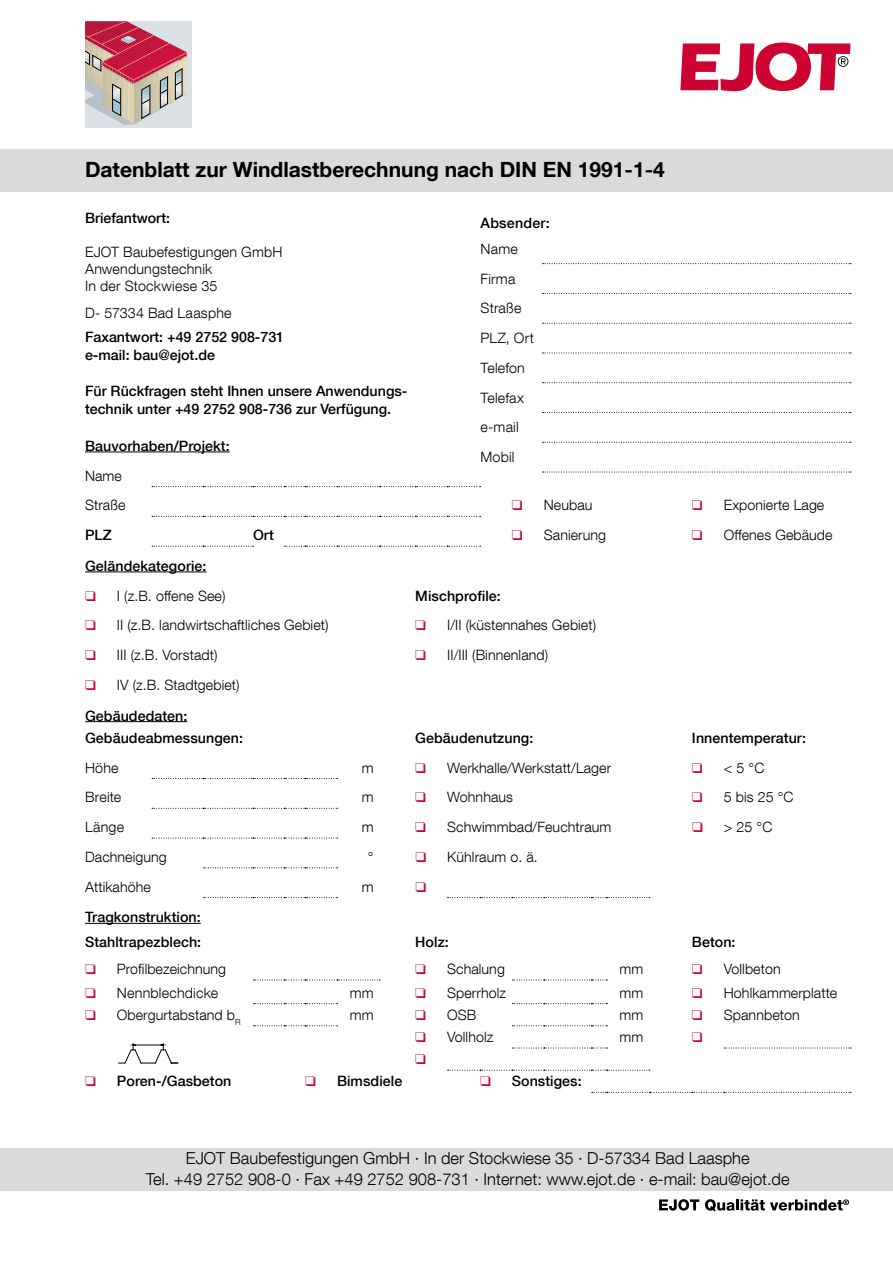
<style>
.page{position:relative;width:893px;height:1263px;background:#fff}
.page>*{position:absolute;margin:0;border:0;box-sizing:border-box;transform-origin:0 0}
.t1{font:700 21px "Helvetica Neue LT Com";color:#000}
.t2{font:300 16.5px/21px "Helvetica Neue LT Com";color:#000;text-align:center}
.t3{font:300 14.25px/29.7px "Helvetica Neue LT Com";letter-spacing:.005em;color:#000}
.t4{font:500 14.25px/18px "Helvetica Neue LT Com";letter-spacing:.005em;color:#000}
.s1{color:#cd0332}
.s2{font-weight:500}
</style>
<div class="page">
<svg style="left:680px;top:43px;width:170px;height:48px"></svg>
<svg style="left:659px;top:1199px;width:40px;height:11px"></svg>
<svg style="left:705px;top:1199px;width:144px;height:12px"></svg>
<div style="left:0;top:1148px;width:893px;height:43px;background:#d9dadb"></div>
<svg style="left:543px;top:263px;width:308px;height:1px"></svg>
<svg style="left:543px;top:293px;width:308px;height:1px"></svg>
<svg style="left:543px;top:323px;width:308px;height:1px"></svg>
<svg style="left:543px;top:353px;width:308px;height:1px"></svg>
<svg style="left:543px;top:382px;width:308px;height:1px"></svg>
<svg style="left:543px;top:412px;width:308px;height:1px"></svg>
<svg style="left:543px;top:442px;width:308px;height:1px"></svg>
<svg style="left:543px;top:472px;width:308px;height:1px"></svg>
<svg style="left:152px;top:486px;width:329px;height:1px"></svg>
<svg style="left:152px;top:546px;width:102px;height:1px"></svg>
<svg style="left:152px;top:778px;width:186px;height:1px"></svg>
<svg style="left:152px;top:808px;width:186px;height:1px"></svg>
<svg style="left:152px;top:838px;width:186px;height:1px"></svg>
<svg style="left:204px;top:867px;width:134px;height:1px"></svg>
<svg style="left:204px;top:897px;width:134px;height:1px"></svg>
<svg style="left:253px;top:979px;width:127px;height:1px"></svg>
<svg style="left:253px;top:1003px;width:85px;height:1px"></svg>
<svg style="left:253px;top:1025px;width:85px;height:1px"></svg>
<svg style="left:724px;top:1048px;width:127px;height:1px"></svg>
<svg style="left:448px;top:897px;width:202px;height:1px"></svg>
<svg style="left:512px;top:979px;width:95px;height:1px"></svg>
<svg style="left:512px;top:1003px;width:95px;height:1px"></svg>
<svg style="left:512px;top:1025px;width:95px;height:1px"></svg>
<svg style="left:512px;top:1048px;width:95px;height:1px"></svg>
<svg style="left:448px;top:1070px;width:202px;height:1px"></svg>
<svg style="left:592px;top:1092px;width:259px;height:1px"></svg>
<svg style="left:152px;top:516px;width:329px;height:1px"></svg>
<svg style="left:284px;top:546px;width:197px;height:1px"></svg>
<hr style="left:85px;top:452px;width:145px;height:1px;background:#000">
<hr style="left:85px;top:571px;width:122px;height:1px;background:#000">
<hr style="left:85px;top:721px;width:103px;height:1px;background:#000">
<hr style="left:85px;top:923px;width:116px;height:1px;background:#000">
<div style="left:0;top:149px;width:893px;height:42px;background:#d9dadb"></div>
<svg style="left:118px;top:1043px;width:60px;height:21px"></svg>
<div style="left:85px;top:21px;width:106px;height:107px;background:#dae0e3"></div>
<svg style="left:85px;top:21px;width:102px;height:104px"></svg>
<h1 class="t1" style="left:85px;top:156px;width:581px">Datenblatt zur Windlastberechnung nach DIN EN 1991-1-4</h1>
<p class="t4" style="left:85px;top:209px;width:87px">Briefantwort:</p>
<p class="t3" style="left:85px;top:243px;width:199px;line-height:17.1px">EJOT Baubefestigungen GmbH<br>Anwendungstechnik<br>In der Stockwiese 35</p>
<p class="t3" style="left:85px;top:298px;width:148px">D- 57334 Bad Laasphe</p>
<p class="t4" style="left:85px;top:328px;width:201px">Faxantwort: +49 2752 908-731 e-mail: bau@ejot.de</p>
<p class="t4" style="left:85px;top:382px;width:324px">Für Rückfragen steht Ihnen unsere Anwendungs&shy;technik unter +49 2752 908-736 zur Verfügung.</p>
<p class="t4" style="left:85px;top:437px;width:146px">Bauvorhaben/Projekt:</p>
<p class="t3" style="left:85px;top:460px;width:42px">Name<br>Straße</p>
<p class="t4" style="left:480px;top:214px;width:71px">Absender:</p>
<p class="t3" style="left:480px;top:234px;width:55px">Name<br>Firma<br>Straße<br>PLZ, Ort<br>Telefon<br>Telefax e-mail<br>Mobil</p>
<p class="t3" style="left:512px;top:490px;width:82px"><span class="s1">❑</span> Neubau</p>
<p class="t3" style="left:692px;top:490px;width:134px"><span class="s1">❑</span> Exponierte Lage</p>
<p class="t4" style="left:85px;top:526px;width:28px">PLZ</p>
<p class="t4" style="left:253px;top:526px;width:22px">Ort</p>
<p class="t3" style="left:512px;top:520px;width:96px"><span class="s1">❑</span> Sanierung</p>
<p class="t3" style="left:692px;top:520px;width:142px"><span class="s1">❑</span> Offenes Gebäude</p>
<p class="t4" style="left:85px;top:557px;width:123px">Geländekategorie:</p>
<p class="t3" style="left:85px;top:580px;width:142px"><span class="s1">❑</span> I (z.B. offene See)</p>
<p class="t4" style="left:415px;top:586px;width:87px">Mischprofile:</p>
<p class="t3" style="left:85px;top:610px;width:245px"><span class="s1">❑</span> II (z.B. landwirtschaftliches Gebiet)</p>
<p class="t3" style="left:415px;top:610px;width:182px"><span class="s1">❑</span> I/II (küstennahes Gebiet)</p>
<p class="t3" style="left:85px;top:640px;width:134px"><span class="s1">❑</span> III (z.B. Vorstadt)</p>
<p class="t3" style="left:415px;top:640px;width:134px"><span class="s1">❑</span> II/III (Binnenland)</p>
<p class="t3" style="left:85px;top:669px;width:156px;line-height:30.6px"><span class="s1">❑</span> IV (z.B. Stadtgebiet)<br><span class="s2">Gebäudedaten:</span></p>
<p class="t4" style="left:85px;top:728px;width:160px">Gebäudeabmessungen:</p>
<p class="t4" style="left:415px;top:728px;width:120px">Gebäudenutzung:</p>
<p class="t4" style="left:692px;top:728px;width:116px">Innentemperatur:</p>
<p class="t3" style="left:85px;top:752px;width:35px">Höhe</p>
<p class="t3" style="left:362px;top:752px;width:13px">m</p>
<p class="t3" style="left:415px;top:752px;width:197px"><span class="s1">❑</span> Werkhalle/Werkstatt/Lager</p>
<p class="t3" style="left:692px;top:752px;width:74px"><span class="s1">❑</span> &lt; 5 °C</p>
<p class="t3" style="left:85px;top:782px;width:38px">Breite</p>
<p class="t3" style="left:362px;top:782px;width:13px">m</p>
<p class="t3" style="left:415px;top:782px;width:99px"><span class="s1">❑</span> Wohnhaus</p>
<p class="t3" style="left:692px;top:782px;width:103px"><span class="s1">❑</span> 5 bis 25 °C</p>
<p class="t3" style="left:85px;top:812px;width:41px">Länge</p>
<p class="t3" style="left:362px;top:812px;width:13px">m</p>
<p class="t3" style="left:415px;top:812px;width:198px"><span class="s1">❑</span> Schwimmbad/Feuchtraum</p>
<p class="t3" style="left:692px;top:812px;width:82px"><span class="s1">❑</span> &gt; 25 °C</p>
<p class="t3" style="left:85px;top:842px;width:83px">Dachneigung</p>
<p class="t3" style="left:368px;top:842px;width:7px">°</p>
<p class="t3" style="left:415px;top:842px;width:124px"><span class="s1">❑</span> Kühlraum o. ä.</p>
<p class="t3" style="left:85px;top:871px;width:67px">Attikahöhe</p>
<p class="t3" style="left:362px;top:871px;width:13px">m</p>
<p class="t4" style="left:85px;top:905px;width:118px;line-height:24.6px">Tragkonstruktion:<br>Stahltrapezblech:</p>
<p class="t4" style="left:415px;top:933px;width:35px">Holz:</p>
<p class="t4" style="left:692px;top:933px;width:45px">Beton:</p>
<p class="t3" style="left:85px;top:954px;width:143px"><span class="s1">❑</span> Profilbezeichnung</p>
<p class="t3" style="left:415px;top:954px;width:91px"><span class="s1">❑</span> Schalung</p>
<p class="t3" style="left:619px;top:954px;width:25px">mm</p>
<p class="t3" style="left:692px;top:954px;width:90px"><span class="s1">❑</span> Vollbeton</p>
<p class="t3" style="left:85px;top:977px;width:135px"><span class="s1">❑</span> Nennblechdicke</p>
<p class="t3" style="left:350px;top:977px;width:25px">mm</p>
<p class="t3" style="left:415px;top:977px;width:92px"><span class="s1">❑</span> Sperrholz</p>
<p class="t3" style="left:619px;top:977px;width:25px">mm</p>
<p class="t3" style="left:692px;top:977px;width:147px"><span class="s1">❑</span> Hohlkammerplatte</p>
<p class="t3" style="left:85px;top:999px;width:157px"><span class="s1">❑</span> Obergurtabstand b<sub>R</sub></p>
<p class="t3" style="left:350px;top:999px;width:25px">mm</p>
<p class="t3" style="left:415px;top:999px;width:63px"><span class="s1">❑</span> OSB</p>
<p class="t3" style="left:619px;top:999px;width:25px">mm</p>
<p class="t3" style="left:692px;top:999px;width:109px"><span class="s1">❑</span> Spannbeton</p>
<p class="t3" style="left:415px;top:1022px;width:80px"><span class="s1">❑</span> Vollholz</p>
<p class="t3" style="left:619px;top:1022px;width:25px">mm</p>
<p class="t4" style="left:85px;top:1072px;width:148px"><span class="s1">❑</span> Poren-/Gasbeton</p>
<p class="t4" style="left:305px;top:1072px;width:99px"><span class="s1">❑</span> Bimsdiele</p>
<p class="t4" style="left:480px;top:1072px;width:103px"><span class="s1">❑</span> Sonstiges:</p>
<p class="t2" style="left:146px;top:1147px;width:645px">EJOT Baubefestigungen GmbH · In der Stockwiese 35 · D-57334 Bad Laasphe<br>Tel. +49 2752 908-0 · Fax +49 2752 908-731 · Internet: www.ejot.de · e-mail: bau@ejot.de</p>
</div>
